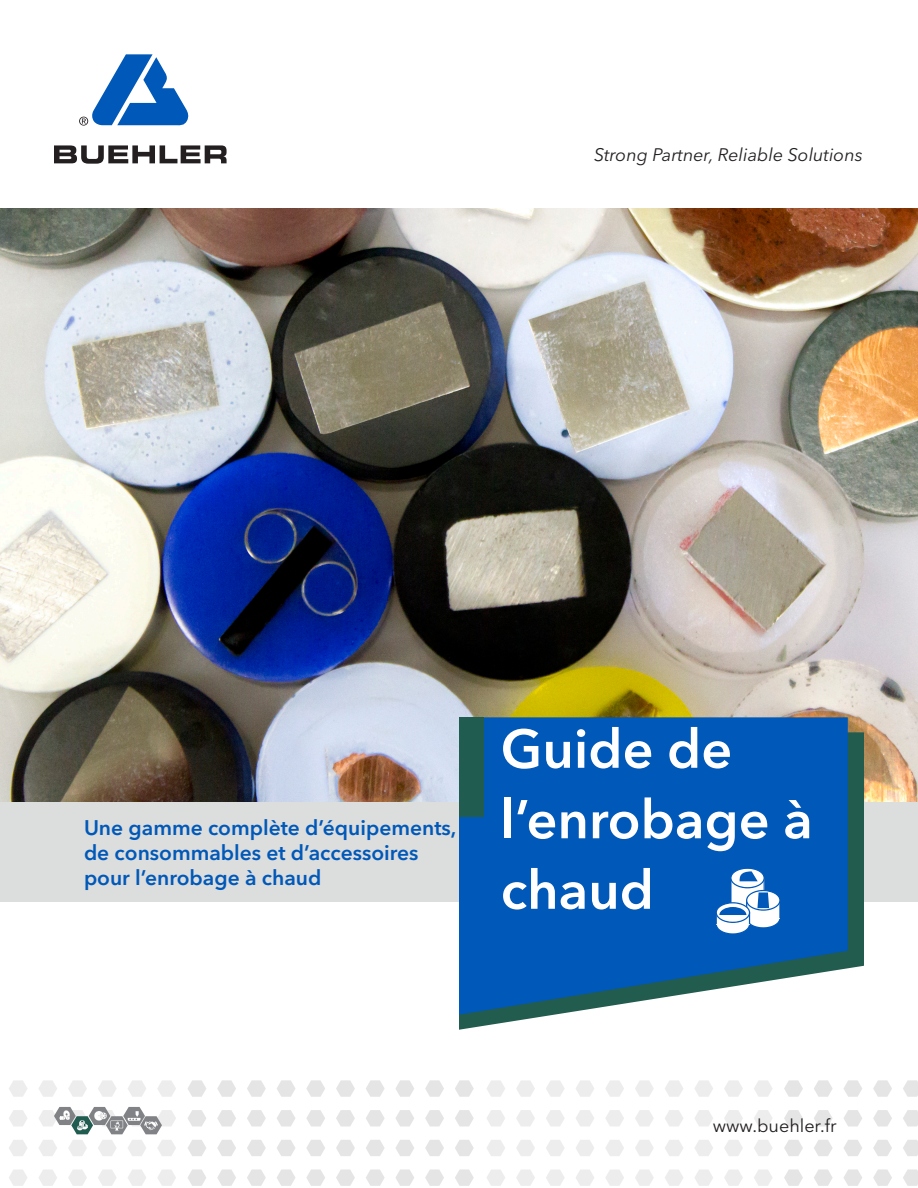
<style>
.page{position:relative;width:918px;height:1188px;background:#fff}
.page>*{position:absolute;margin:0;border:0;box-sizing:border-box;transform-origin:0 0}
.t1{font:600 54px/70.5px "Avenir Next LT Pro";color:#fff}
.t2{font:600 21px/25.2px "Avenir Next LT Pro";color:#0058b8}
.t3{font:italic 18px "Avenir Next LT Pro";color:#231f20}
.t4{font:18px "Avenir Next LT Pro";color:#231f20}
</style>
<div class="page">
<svg style="left:157px;top:1170px;width:19px;height:16px"></svg>
<svg style="left:128px;top:1170px;width:18px;height:16px"></svg>
<svg style="left:98px;top:1170px;width:18px;height:16px"></svg>
<svg style="left:68px;top:1170px;width:19px;height:16px"></svg>
<svg style="left:39px;top:1170px;width:18px;height:16px"></svg>
<svg style="left:9px;top:1170px;width:18px;height:16px"></svg>
<svg style="left:158px;top:1140px;width:18px;height:16px"></svg>
<svg style="left:128px;top:1140px;width:18px;height:16px"></svg>
<svg style="left:98px;top:1140px;width:18px;height:16px"></svg>
<svg style="left:68px;top:1140px;width:19px;height:16px"></svg>
<svg style="left:39px;top:1140px;width:18px;height:16px"></svg>
<svg style="left:9px;top:1140px;width:18px;height:16px"></svg>
<svg style="left:9px;top:1110px;width:18px;height:16px"></svg>
<svg style="left:157px;top:1080px;width:19px;height:17px"></svg>
<svg style="left:128px;top:1080px;width:18px;height:17px"></svg>
<svg style="left:98px;top:1080px;width:19px;height:17px"></svg>
<svg style="left:68px;top:1080px;width:19px;height:17px"></svg>
<svg style="left:39px;top:1080px;width:18px;height:17px"></svg>
<svg style="left:9px;top:1080px;width:18px;height:17px"></svg>
<svg style="left:455px;top:1169px;width:19px;height:17px"></svg>
<svg style="left:425px;top:1169px;width:19px;height:17px"></svg>
<svg style="left:395px;top:1169px;width:19px;height:17px"></svg>
<svg style="left:366px;top:1169px;width:19px;height:17px"></svg>
<svg style="left:336px;top:1169px;width:19px;height:17px"></svg>
<svg style="left:306px;top:1169px;width:19px;height:17px"></svg>
<svg style="left:277px;top:1169px;width:18px;height:17px"></svg>
<svg style="left:247px;top:1169px;width:19px;height:17px"></svg>
<svg style="left:217px;top:1169px;width:19px;height:17px"></svg>
<svg style="left:188px;top:1169px;width:18px;height:17px"></svg>
<svg style="left:455px;top:1140px;width:19px;height:16px"></svg>
<svg style="left:425px;top:1140px;width:19px;height:16px"></svg>
<svg style="left:396px;top:1140px;width:18px;height:16px"></svg>
<svg style="left:366px;top:1140px;width:18px;height:16px"></svg>
<svg style="left:336px;top:1140px;width:19px;height:16px"></svg>
<svg style="left:306px;top:1140px;width:19px;height:16px"></svg>
<svg style="left:277px;top:1140px;width:18px;height:16px"></svg>
<svg style="left:247px;top:1140px;width:19px;height:16px"></svg>
<svg style="left:217px;top:1140px;width:19px;height:16px"></svg>
<svg style="left:188px;top:1140px;width:18px;height:16px"></svg>
<svg style="left:455px;top:1110px;width:19px;height:16px"></svg>
<svg style="left:425px;top:1110px;width:19px;height:16px"></svg>
<svg style="left:395px;top:1110px;width:19px;height:16px"></svg>
<svg style="left:366px;top:1110px;width:19px;height:16px"></svg>
<svg style="left:336px;top:1110px;width:19px;height:16px"></svg>
<svg style="left:306px;top:1110px;width:19px;height:16px"></svg>
<svg style="left:277px;top:1110px;width:18px;height:16px"></svg>
<svg style="left:247px;top:1110px;width:19px;height:16px"></svg>
<svg style="left:217px;top:1110px;width:19px;height:16px"></svg>
<svg style="left:188px;top:1110px;width:18px;height:16px"></svg>
<svg style="left:455px;top:1080px;width:19px;height:17px"></svg>
<svg style="left:425px;top:1080px;width:19px;height:17px"></svg>
<svg style="left:395px;top:1080px;width:19px;height:17px"></svg>
<svg style="left:366px;top:1080px;width:19px;height:17px"></svg>
<svg style="left:336px;top:1080px;width:19px;height:17px"></svg>
<svg style="left:306px;top:1080px;width:19px;height:17px"></svg>
<svg style="left:277px;top:1080px;width:19px;height:17px"></svg>
<svg style="left:247px;top:1080px;width:19px;height:17px"></svg>
<svg style="left:217px;top:1080px;width:19px;height:17px"></svg>
<svg style="left:188px;top:1080px;width:18px;height:17px"></svg>
<svg style="left:754px;top:1170px;width:18px;height:16px"></svg>
<svg style="left:724px;top:1170px;width:19px;height:16px"></svg>
<svg style="left:695px;top:1170px;width:18px;height:16px"></svg>
<svg style="left:665px;top:1170px;width:18px;height:16px"></svg>
<svg style="left:635px;top:1170px;width:19px;height:16px"></svg>
<svg style="left:605px;top:1170px;width:19px;height:16px"></svg>
<svg style="left:576px;top:1170px;width:18px;height:16px"></svg>
<svg style="left:546px;top:1170px;width:19px;height:16px"></svg>
<svg style="left:516px;top:1170px;width:19px;height:16px"></svg>
<svg style="left:487px;top:1170px;width:18px;height:16px"></svg>
<svg style="left:754px;top:1140px;width:18px;height:16px"></svg>
<svg style="left:724px;top:1140px;width:19px;height:16px"></svg>
<svg style="left:695px;top:1140px;width:18px;height:16px"></svg>
<svg style="left:665px;top:1140px;width:18px;height:16px"></svg>
<svg style="left:635px;top:1140px;width:19px;height:16px"></svg>
<svg style="left:606px;top:1140px;width:18px;height:16px"></svg>
<svg style="left:576px;top:1140px;width:18px;height:16px"></svg>
<svg style="left:546px;top:1140px;width:18px;height:16px"></svg>
<svg style="left:516px;top:1140px;width:19px;height:16px"></svg>
<svg style="left:487px;top:1140px;width:18px;height:16px"></svg>
<svg style="left:754px;top:1110px;width:18px;height:16px"></svg>
<svg style="left:724px;top:1110px;width:19px;height:16px"></svg>
<svg style="left:695px;top:1110px;width:18px;height:16px"></svg>
<svg style="left:665px;top:1110px;width:18px;height:16px"></svg>
<svg style="left:635px;top:1110px;width:19px;height:16px"></svg>
<svg style="left:605px;top:1110px;width:19px;height:16px"></svg>
<svg style="left:576px;top:1110px;width:18px;height:16px"></svg>
<svg style="left:546px;top:1110px;width:19px;height:16px"></svg>
<svg style="left:516px;top:1110px;width:19px;height:16px"></svg>
<svg style="left:487px;top:1110px;width:18px;height:16px"></svg>
<svg style="left:754px;top:1080px;width:18px;height:17px"></svg>
<svg style="left:724px;top:1080px;width:19px;height:17px"></svg>
<svg style="left:695px;top:1080px;width:18px;height:17px"></svg>
<svg style="left:665px;top:1080px;width:18px;height:17px"></svg>
<svg style="left:635px;top:1080px;width:19px;height:17px"></svg>
<svg style="left:605px;top:1080px;width:19px;height:17px"></svg>
<svg style="left:576px;top:1080px;width:18px;height:17px"></svg>
<svg style="left:546px;top:1080px;width:19px;height:17px"></svg>
<svg style="left:516px;top:1080px;width:19px;height:17px"></svg>
<svg style="left:487px;top:1080px;width:18px;height:17px"></svg>
<svg style="left:903px;top:1169px;width:15px;height:17px"></svg>
<svg style="left:873px;top:1169px;width:19px;height:17px"></svg>
<svg style="left:843px;top:1169px;width:19px;height:17px"></svg>
<svg style="left:814px;top:1169px;width:19px;height:17px"></svg>
<svg style="left:784px;top:1169px;width:19px;height:17px"></svg>
<svg style="left:903px;top:1140px;width:15px;height:16px"></svg>
<svg style="left:873px;top:1140px;width:19px;height:16px"></svg>
<svg style="left:844px;top:1140px;width:18px;height:16px"></svg>
<svg style="left:814px;top:1140px;width:19px;height:16px"></svg>
<svg style="left:784px;top:1140px;width:19px;height:16px"></svg>
<svg style="left:903px;top:1110px;width:15px;height:16px"></svg>
<svg style="left:873px;top:1110px;width:19px;height:16px"></svg>
<svg style="left:844px;top:1110px;width:18px;height:16px"></svg>
<svg style="left:814px;top:1110px;width:19px;height:16px"></svg>
<svg style="left:784px;top:1110px;width:19px;height:16px"></svg>
<svg style="left:903px;top:1080px;width:15px;height:17px"></svg>
<svg style="left:873px;top:1080px;width:19px;height:17px"></svg>
<svg style="left:843px;top:1080px;width:19px;height:17px"></svg>
<svg style="left:814px;top:1080px;width:19px;height:17px"></svg>
<svg style="left:784px;top:1080px;width:19px;height:17px"></svg>
<div style="left:0;top:794px;width:918px;height:108px;background:#dcdddd"></div>
<img style="left:0;top:208px;width:918px;height:594px">
<svg style="left:54px;top:145px;width:173px;height:19px"></svg>
<svg style="left:79px;top:54px;width:110px;height:72px"></svg>
<svg style="left:39px;top:1107px;width:137px;height:27px"></svg>
<svg style="left:459px;top:732px;width:405px;height:298px"></svg>
<svg style="left:459px;top:717px;width:389px;height:298px;background:#1262b6"></svg>
<div style="left:459px;top:717px;width:24px;height:100px;background:#205c4f"></div>
<svg style="left:716px;top:868px;width:65px;height:67px"></svg>
<p class="t3" style="left:594px;top:144px;width:270px">Strong Partner, Reliable Solutions</p>
<p class="t2" style="left:84px;top:815px;width:374px">Une gamme complète d’équipements, de consommables et d’accessoires pour l’enrobage à chaud</p>
<p class="t1" style="left:501px;top:713px;width:233px">Guide de</p>
<p class="t1" style="left:501px;top:784px;width:314px">l’enrobage à chaud</p>
<p class="t4" style="left:713px;top:1115px;width:125px">www.buehler.fr</p>
</div>
